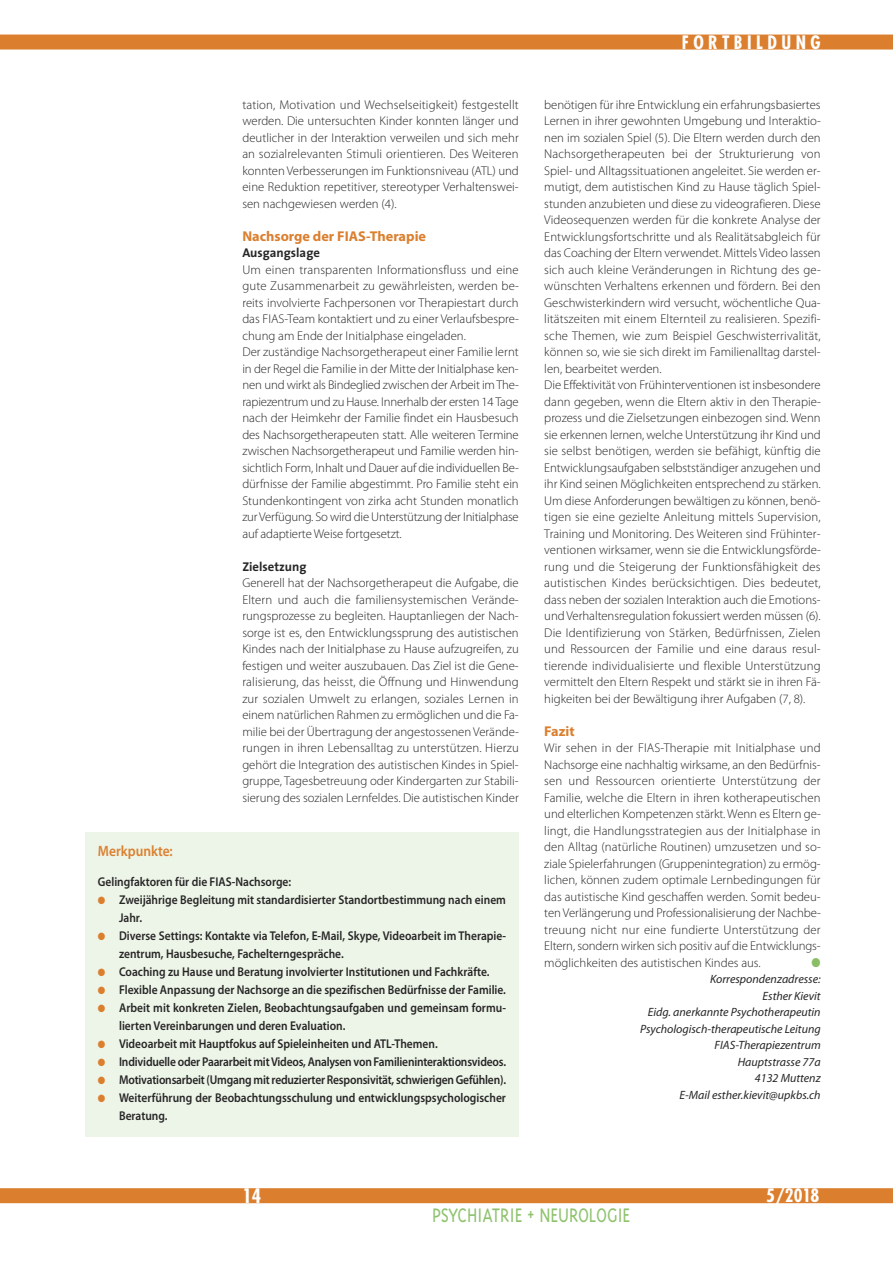
<style>
.page{position:relative;width:893px;height:1263px;background:#fff}
.page>*{position:absolute;margin:0;border:0;box-sizing:border-box;transform-origin:0 0}
.t1{font:300 22.5px "Triplex";color:#8fc26e;scale:.88 1}
.t2{font:700 condensed 19.5px "Futura";color:#fff}
.t3{font:700 condensed 18px "Futura";letter-spacing:.25em;color:#fff}
.t4{font:600 15px "Myriad Pro";color:#db7f2e;scale:.9 1}
.t5{font:700 14.25px "Myriad Pro";color:#db7f2e}
.t6{font:300 12.75px/16.5px "Myriad Pro";color:#272526;text-align:justify}
.t7{font:600 12.75px/18px "Myriad Pro";color:#272526;scale:.9 1}
.t8{font:700 12.75px "The Sans";color:#272526}
.t9{font:12.75px "Zapf Dingbats";color:#89be66;scale:.9 1}
.t10{font:italic 12px/16.5px "Myriad Pro";color:#272526;text-align:right}
.s1{color:#db7f2e}
</style>
<div class="page">
<div style="left:0;top:1188px;width:893px;height:15px;background:#db7f2e"></div>
<div style="left:0;top:35px;width:893px;height:15px;background:#db7f2e"></div>
<div style="left:85px;top:832px;width:434px;height:305px;background:#edf5e8"></div>
<p class="t6" style="left:242px;top:97px;width:278px">tation, Motivation und Wechselseitigkeit) festgestellt werden. Die untersuchten Kinder konnten länger und deutlicher in der Interaktion verweilen und sich mehr an sozialrelevanten Stimuli orientieren. Des Weiteren konnten Verbesserungen im Funktionsniveau (ATL) und eine Reduktion repetitiver, stereotyper Verhaltenswei&shy;sen nachgewiesen werden (4).</p>
<p class="t5" style="left:242px;top:230px;width:185px">Nachsorge der FIAS-Therapie</p>
<p class="t8" style="left:242px;top:248px;width:79px">Ausgangslage</p>
<p class="t6" style="left:242px;top:262px;width:278px;text-align:left">Um einen transparenten Informationsfluss und eine gute Zusammenarbeit zu gewährleisten, werden be&shy;reits involvierte Fachpersonen vor Therapiestart durch das FIAS-Team kontaktiert und zu einer Verlaufsbespre&shy;chung am Ende der Initialphase eingeladen.<br>Der zuständige Nachsorgetherapeut einer Familie lernt in der Regel die Familie in der Mitte der Initialphase ken&shy;nen und wirkt als Bindeglied zwischen der Arbeit imThe&shy;rapiezentrum und zu Hause. Innerhalb der ersten 14Tage nach der Heimkehr der Familie findet ein Hausbesuch des Nachsorgetherapeuten statt. Alle weiteren Termine zwischen Nachsorgetherapeut und Familie werden hin&shy;sichtlich Form, Inhalt und Dauer auf die individuellen Be&shy;dürfnisse der Familie abgestimmt. Pro Familie steht ein Stundenkontingent von zirka acht Stunden monatlich zurVerfügung. So wird die Unterstützung der Initialphase auf adaptierte Weise fortgesetzt.</p>
<p class="t8" style="left:242px;top:561px;width:66px">Zielsetzung</p>
<p class="t6" style="left:242px;top:576px;width:278px">Generell hat der Nachsorgetherapeut die Aufgabe, die Eltern und auch die familiensystemischen Verände&shy;rungsprozesse zu begleiten. Hauptanliegen der Nach&shy;sorge ist es, den Entwicklungssprung des autistischen Kindes nach der Initialphase zu Hause aufzugreifen, zu festigen und weiter auszubauen. Das Ziel ist die Gene&shy;ralisierung, das heisst, die Öffnung und Hinwendung zur sozialen Umwelt zu erlangen, soziales Lernen in einem natürlichen Rahmen zu ermöglichen und die Fa&shy;milie bei der Übertragung der angestossenen Verände&shy;rungen in ihren Lebensalltag zu unterstützen. Hierzu gehört die Integration des autistischen Kindes in Spiel&shy;gruppe, Tagesbetreuung oder Kindergarten zur Stabili&shy;sierung des sozialen Lernfeldes. Die autistischen Kinder</p>
<p class="t4" style="left:98px;top:845px;width:85px">Merkpunkte:</p>
<p class="t7" style="left:98px;top:873px;width:216px">Gelingfaktoren für die FIAS-Nachsorge:</p>
<p class="t7" style="left:119px;top:891px;width:431px;text-indent:-21px"><span class="s1">●</span> Zweijährige Begleitung mit standardisierter Standortbestimmung nach einem<br>Jahr.</p>
<p class="t7" style="left:119px;top:927px;width:431px;text-indent:-21px"><span class="s1">●</span> Diverse Settings: Kontakte via Telefon, E-Mail, Skype, Videoarbeit im Therapie&shy;zentrum, Hausbesuche, Fachelterngespräche.</p>
<p class="t7" style="left:98px;top:963px;width:437px"><span class="s1">●</span> Coaching zu Hause und Beratung involvierter Institutionen und Fachkräfte.</p>
<p class="t7" style="left:98px;top:981px;width:455px"><span class="s1">●</span> Flexible Anpassung der Nachsorge an die spezifischen Bedürfnisse der Familie.</p>
<p class="t7" style="left:119px;top:999px;width:431px;text-indent:-21px"><span class="s1">●</span> Arbeit mit konkreten Zielen, Beobachtungsaufgaben und gemeinsam formu&shy;lierten Vereinbarungen und deren Evaluation.</p>
<p class="t7" style="left:98px;top:1035px;width:379px"><span class="s1">●</span> Videoarbeit mit Hauptfokus auf Spieleinheiten und ATL-Themen.</p>
<p class="t7" style="left:98px;top:1053px;width:455px"><span class="s1">●</span> Individuelle oder Paararbeit mitVideos, Analysen von Familieninteraktionsvideos.</p>
<p class="t7" style="left:98px;top:1071px;width:455px"><span class="s1">●</span> Motivationsarbeit (Umgang mit reduzierter Responsivität, schwierigen Gefühlen).</p>
<p class="t7" style="left:119px;top:1089px;width:431px;text-indent:-21px"><span class="s1">●</span> Weiterführung der Beobachtungsschulung und entwicklungspsychologischer<br>Beratung.</p>
<h3 class="t3" style="left:682px;top:34px;width:140px">FORTBILDUNG</h3>
<p class="t6" style="left:544px;top:97px;width:278px;text-align:left">benötigen für ihre Entwicklung ein erfahrungsbasiertes Lernen in ihrer gewohnten Umgebung und Interaktio&shy;nen im sozialen Spiel (5). Die Eltern werden durch den Nachsorgetherapeuten bei der Strukturierung von Spiel- und Alltagssituationen angeleitet. Sie werden er&shy;mutigt, dem autistischen Kind zu Hause täglich Spiel&shy;stunden anzubieten und diese zu videografieren. Diese Videosequenzen werden für die konkrete Analyse der Entwicklungsfortschritte und als Realitätsabgleich für das Coaching der Eltern verwendet. Mittels Video lassen sich auch kleine Veränderungen in Richtung des ge&shy;wünschten Verhaltens erkennen und fördern. Bei den Geschwisterkindern wird versucht, wöchentliche Qua&shy;litätszeiten mit einem Elternteil zu realisieren. Spezifi&shy;sche Themen, wie zum Beispiel Geschwisterrivalität, können so, wie sie sich direkt im Familienalltag darstel&shy;len, bearbeitet werden.<br>Die Effektivität von Frühinterventionen ist insbesondere dann gegeben, wenn die Eltern aktiv in den Therapie&shy;prozess und die Zielsetzungen einbezogen sind. Wenn sie erkennen lernen, welche Unterstützung ihr Kind und sie selbst benötigen, werden sie befähigt, künftig die Entwicklungsaufgaben selbstständiger anzugehen und ihr Kind seinen Möglichkeiten entsprechend zu stärken.<br>Um diese Anforderungen bewältigen zu können, benö&shy;tigen sie eine gezielte Anleitung mittels Supervision, Training und Monitoring. Des Weiteren sind Frühinter&shy;ventionen wirksamer, wenn sie die Entwicklungsförde&shy;rung und die Steigerung der Funktionsfähigkeit des autistischen Kindes berücksichtigen. Dies bedeutet, dass neben der sozialen Interaktion auch die Emotions&shy;und Verhaltensregulation fokussiert werden müssen (6).<br>Die Identifizierung von Stärken, Bedürfnissen, Zielen und Ressourcen der Familie und eine daraus resul&shy;tierende individualisierte und flexible Unterstützung vermittelt den Eltern Respekt und stärkt sie in ihren Fä&shy;higkeiten bei der Bewältigung ihrer Aufgaben (7, 8).</p>
<p class="t5" style="left:544px;top:725px;width:32px">Fazit</p>
<p class="t6" style="left:544px;top:740px;width:278px">Wir sehen in der FIAS-Therapie mit Initialphase und Nachsorge eine nachhaltig wirksame, an den Bedürfnis&shy;sen und Ressourcen orientierte Unterstützung der Familie, welche die Eltern in ihren kotherapeutischen und elterlichen Kompetenzen stärkt. Wenn es Eltern ge&shy;lingt, die Handlungsstrategien aus der Initialphase in den Alltag (natürliche Routinen) umzusetzen und so&shy;ziale Spielerfahrungen (Gruppenintegration) zu ermög&shy;lichen, können zudem optimale Lernbedingungen für das autistische Kind geschaffen werden. Somit bedeu&shy;ten Verlängerung und Professionalisierung der Nachbe&shy;treuung nicht nur eine fundierte Unterstützung der Eltern, sondern wirken sich positiv auf die Entwicklungs&shy;möglichkeiten des autistischen Kindes aus.</p>
<p class="t9" style="left:812px;top:955px;width:12px">●</p>
<p class="t10" style="left:640px;top:972px;width:182px">Korrespondenzadresse:<br>Esther Kievit<br>Eidg. anerkannte Psychotherapeutin<br>Psychologisch-therapeutische Leitung<br>FIAS-Therapiezentrum<br>Hauptstrasse 77a<br>4132 Muttenz<br>E-Mail esther.kievit@upkbs.ch</p>
<h2 class="t2" style="left:242px;top:1187px;width:21px">14</h2>
<h3 class="t3" style="left:766px;top:1188px;width:55px">5/2018</h3>
<h1 class="t1" style="left:432px;top:1201px;width:227px">PSYCHIATRIE + NEUROLOGIE</h1>
</div>
